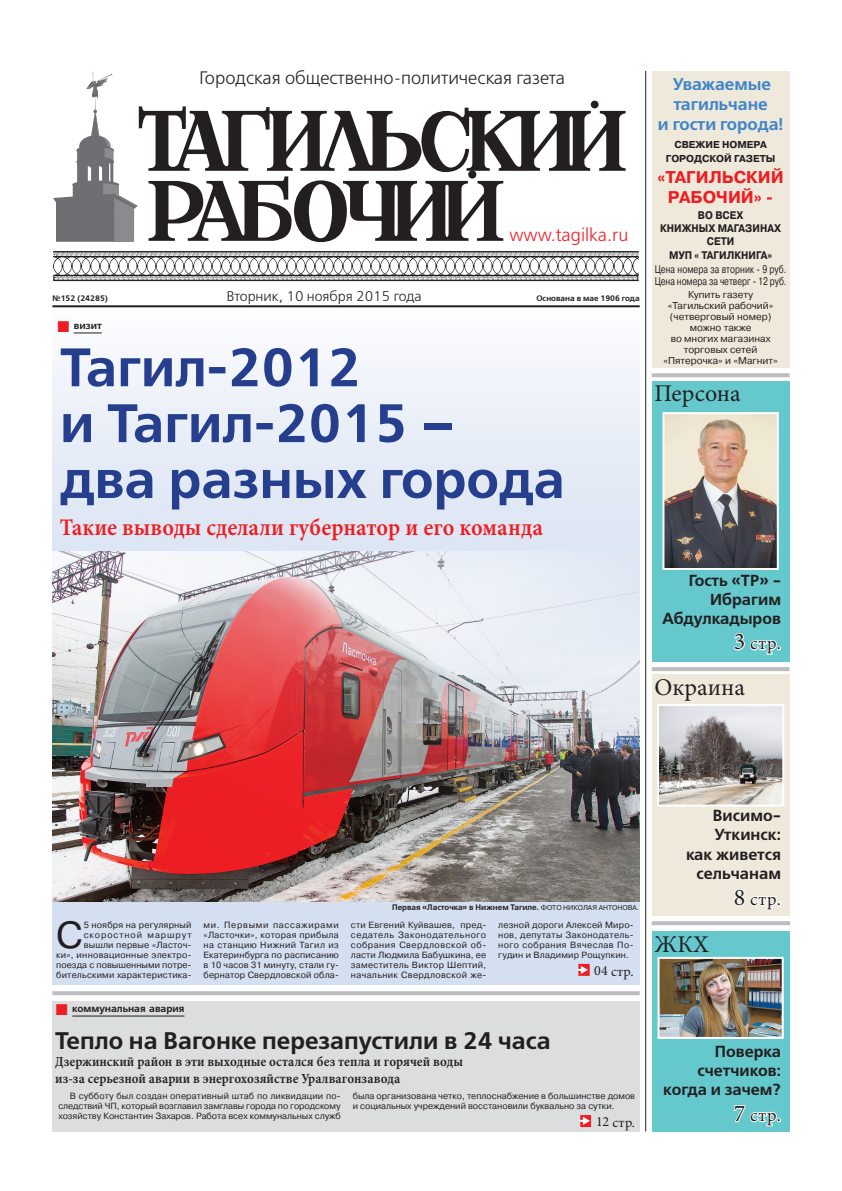
<style>
.page{position:relative;width:842px;height:1191px;background:#fff}
.page>*{position:absolute;margin:0;border:0;box-sizing:border-box;transform-origin:0 0}
.ЗАГОЛОВОК-30{font:700 54px "Free Set C";color:#253f8e}
.ОСНОВНОЙ{font:37.6px "Pragmatica C";color:#231f20}
.ПОДЗАГОЛОВОК{font:24px "Minion Pro Semibold Cn Capt";color:#ee1d23}
.ЗАГОЛОВОК_24{font:700 24px "Free Set C";color:#231f20}
.АНОНС{font:24px "Minion Pro";color:#231f20}
.t1{font:18px "Free Set C";color:#231f20}
.АНОНС-2{font:18px "Minion Pro";letter-spacing:.04em;color:#231f20}
.t2{font:18px "Free Set C";color:#ee1d23}
.ЗАГОЛОВОК_12{font:700 17px/20.4px "Free Set C";color:#4085c6;text-align:center}
.ОСНОВНОЙ-2{font:700 17px/20.4px "Pragmatica C";color:#ee1d23;text-align:center}
.ЗАГОЛОВОК_12-2{font:700 16px/19.2px "Free Set C";color:#231f20;text-align:right}
.ПОДЗАГОЛОВОК-2{font:14px/16.8px "Minion Pro Semibold Cn Capt";color:#231f20}
.t3{font:14px "Free Set C";color:#231f20}
.ПЕРЕХОД_КРАСНЫЙ{font:14px "Minion Pro";letter-spacing:.015em;color:#231f20}
.ОСНОВНОЙ-3{font:11px "Pragmatica C";color:#231f20;scale:.76 1}
.ОСНОВНОЙ-4{font:700 11px/13.2px "Pragmatica C";color:#231f20;text-align:center;scale:.9 1}
.ОСНОВНОЙ-5{font:10px/11px "Pragmatica C";color:#231f20;text-align:center}
.ОСНОВНОЙ-6{font:700 10px/14px "Pragmatica C";color:#231f20;text-align:center}
.РУБРИКА_ЦВЕТ{font:700 10px "Free Set C";color:#231f20}
.ОСНОВНОЙ-7{font:9px/10px "Pragmatica C";letter-spacing:.015em;color:#231f20;text-align:justify}
.ФОТОПОДПИСЬ{font:700 8px "Free Set C";color:#231f20}
.s1{font-size:24px}
.s2{font-family:"Pragmatica C";font-weight:400;font-size:7px}
</style>
<div class="page">
<svg style="left:52px;top:359px;width:588px;height:625px;background:#e1e8f4"></svg>
<hr style="left:52px;top:305px;width:588px;height:2px;background:#231f20">
<hr style="left:645px;top:71px;width:1px;height:1060px;background:#231f20">
<svg style="left:53px;top:251px;width:586px;height:30px"></svg>
<svg style="left:53px;top:72px;width:573px;height:170px"></svg>
<svg style="left:52px;top:991px;width:588px;height:4px;background:#bfc0c3"></svg>
<hr style="left:652px;top:667px;width:137px;height:4px;background:#bcbdc0">
<svg style="left:652px;top:921px;width:138px;height:4px"></svg>
<div style="left:652px;top:381px;width:137px;height:280px;background:#64c8cd"></div>
<div style="left:652px;top:931px;width:137px;height:200px;background:#64c8cd"></div>
<div style="left:652px;top:675px;width:137px;height:241px;background:#efe9dc"></div>
<svg style="left:652px;top:373px;width:137px;height:4px"></svg>
<svg style="left:734px;top:888px;width:47px;height:22px"></svg>
<svg style="left:733px;top:1105px;width:48px;height:22px"></svg>
<svg style="left:733px;top:633px;width:48px;height:22px"></svg>
<img style="left:52px;top:551px;width:588px;height:350px">
<div style="left:578px;top:963px;width:12px;height:12px;background:#ee1d23"></div>
<div style="left:652px;top:71px;width:137px;height:296px;background:#efe9dc"></div>
<div style="left:52px;top:1001px;width:588px;height:130px;background:#dcdddf"></div>
<hr style="left:72px;top:1015px;width:112px;height:1px;background:#231f20">
<div style="left:580px;top:1115px;width:11px;height:12px;background:#ee1d23"></div>
<img style="left:660px;top:707px;width:121px;height:96px">
<div style="left:657px;top:704px;width:127px;height:102px;border:2px solid #fff"></div>
<img style="left:660px;top:960px;width:121px;height:76px">
<div style="left:657px;top:957px;width:127px;height:82px;border:2px solid #fff"></div>
<img style="left:665px;top:415px;width:111px;height:152px">
<div style="left:662px;top:412px;width:117px;height:158px;border:2px solid #fff"></div>
<svg style="left:73px;top:332px;width:29px;height:2px"></svg>
<p class="t1" style="left:199px;top:68px;width:367px">Городская общественно-политическая газета</p>
<p class="ФОТОПОДПИСЬ" style="left:52px;top:293px;width:57px">№152 (24285)</p>
<p class="РУБРИКА_ЦВЕТ" style="left:74px;top:319px;width:30px">визит</p>
<p class="t2" style="left:509px;top:224px;width:121px">www.tagilka.ru</p>
<p class="t3" style="left:226px;top:288px;width:197px">Вторник, 10 ноября 2015 года</p>
<p class="ФОТОПОДПИСЬ" style="left:536px;top:293px;width:105px">Основана в мае 1906 года</p>
<p class="ЗАГОЛОВОК-30" style="left:60px;top:335px;width:302px">Тагил-2012</p>
<p class="ЗАГОЛОВОК-30" style="left:60px;top:391px;width:397px">и Тагил-2015 -</p>
<p class="ЗАГОЛОВОК-30" style="left:60px;top:447px;width:506px">два разных города</p>
<p class="ПОДЗАГОЛОВОК" style="left:60px;top:510px;width:485px">Такие выводы сделали губернатор и его команда</p>
<p class="ЗАГОЛОВОК_12" style="left:658px;top:74px;width:127px">Уважаемые тагильчане<br>и гости города!</p>
<p class="ОСНОВНОЙ-6" style="left:666px;top:138px;width:111px">СВЕЖИЕ НОМЕРА<br>ГОРОДСКОЙ ГАЗЕТЫ</p>
<p class="ОСНОВНОЙ-2" style="left:657px;top:167px;width:128px">«ТАГИЛЬСКИЙ<br>РАБОЧИЙ» -</p>
<p class="ОСНОВНОЙ-4" style="left:660px;top:209px;width:136px">ВО ВСЕХ<br>КНИЖНЫХ МАГАЗИНАХ<br>СЕТИ<br>МУП « ТАГИЛКНИГА»</p>
<p class="ОСНОВНОЙ-3" style="left:655px;top:263px;width:175px">Цена номера за вторник - 9 руб.</p>
<p class="ОСНОВНОЙ-3" style="left:655px;top:275px;width:175px">Цена номера за четверг - 12 руб.</p>
<p class="ОСНОВНОЙ-5" style="left:688px;top:289px;width:66px">Купить газету</p>
<p class="ОСНОВНОЙ-5" style="left:663px;top:300px;width:116px">«Тагильский рабочий» (четверговый номер) можно также<br>во многих магазинах торговых сетей «Пятерочка» и «Магнит»</p>
<p class="АНОНС" style="left:654px;top:377px;width:88px">Персона</p>
<p class="ЗАГОЛОВОК_12-2" style="left:662px;top:571px;width:120px">Гость «ТР» -<br>Ибрагим<br>Абдулкадыров</p>
<p class="АНОНС-2" style="left:734px;top:631px;width:49px"><span class="s1">3</span> стр.</p>
<p class="АНОНС" style="left:654px;top:671px;width:92px">Окраина</p>
<p class="ФОТОПОДПИСЬ" style="left:392px;top:902px;width:248px">Первая «Ласточка» в Нижнем Тагиле. <span class="s2">ФОТО НИКОЛАЯ АНТОНОВА.</span></p>
<p class="ОСНОВНОЙ" style="left:56px;top:914px;width:28px">С</p>
<p class="ОСНОВНОЙ-7" style="left:56px;top:920px;width:137px;text-align:right">5 ноября на регулярный скоростной маршрут вышли первые «Ласточ-<br>ки», инновационные электро&shy;поезда с повышенными потре&shy;бительскими характеристика-</p>
<p class="ОСНОВНОЙ-7" style="left:204px;top:920px;width:137px">ми. Первыми пассажирами «Ласточки», которая прибыла на станцию Нижний Тагил из Екатеринбурга по расписанию в 10 часов 31 минуту, стали гу&shy;бернатор Свердловской обла-</p>
<p class="ОСНОВНОЙ-7" style="left:351px;top:920px;width:137px">сти Евгений Куйвашев, пред&shy;седатель Законодательного собрания Свердловской об&shy;ласти Людмила Бабушкина, ее заместитель Виктор Шептий, начальник Свердловской же-</p>
<p class="ОСНОВНОЙ-7" style="left:498px;top:920px;width:137px">лезной дороги Алексей Миро&shy;нов, депутаты Законодатель&shy;ного собрания Вячеслав По&shy;гудин и Владимир Рощупкин.</p>
<p class="ПЕРЕХОД_КРАСНЫЙ" style="left:594px;top:962px;width:41px">04 стр.</p>
<p class="РУБРИКА_ЦВЕТ" style="left:72px;top:1002px;width:114px">коммунальная авария</p>
<p class="ЗАГОЛОВОК_24" style="left:55px;top:1026px;width:497px">Тепло на Вагонке перезапустили в 24 часа</p>
<p class="ПОДЗАГОЛОВОК-2" style="left:55px;top:1053px;width:409px">Дзержинский район в эти выходные остался без тепла и горячей воды из-за серьезной аварии в энергохозяйстве Уралвагонзавода</p>
<p class="ОСНОВНОЙ-7" style="left:58px;top:1091px;width:284px;text-indent:11px">В субботу был создан оперативный штаб по ликвидации по&shy;следствий ЧП, который возглавил замглавы города по городскому хозяйству Константин Захаров. Работа всех коммунальных служб</p>
<p class="ОСНОВНОЙ-7" style="left:353px;top:1091px;width:284px">была организована четко, теплоснабжение в большинстве домов и социальных учреждений восстановили буквально за сутки.</p>
<p class="ПЕРЕХОД_КРАСНЫЙ" style="left:596px;top:1113px;width:40px">12 стр.</p>
<p class="ЗАГОЛОВОК_12-2" style="left:686px;top:806px;width:96px">Висимо-<br>Уткинск: как живется сельчанам</p>
<p class="АНОНС-2" style="left:734px;top:887px;width:49px"><span class="s1">8</span> стр.</p>
<p class="АНОНС" style="left:654px;top:927px;width:56px">ЖКХ</p>
<p class="ЗАГОЛОВОК_12-2" style="left:663px;top:1041px;width:119px">Поверка счетчиков: когда и зачем?</p>
<p class="АНОНС-2" style="left:734px;top:1103px;width:49px"><span class="s1">7</span> стр.</p>
</div>
